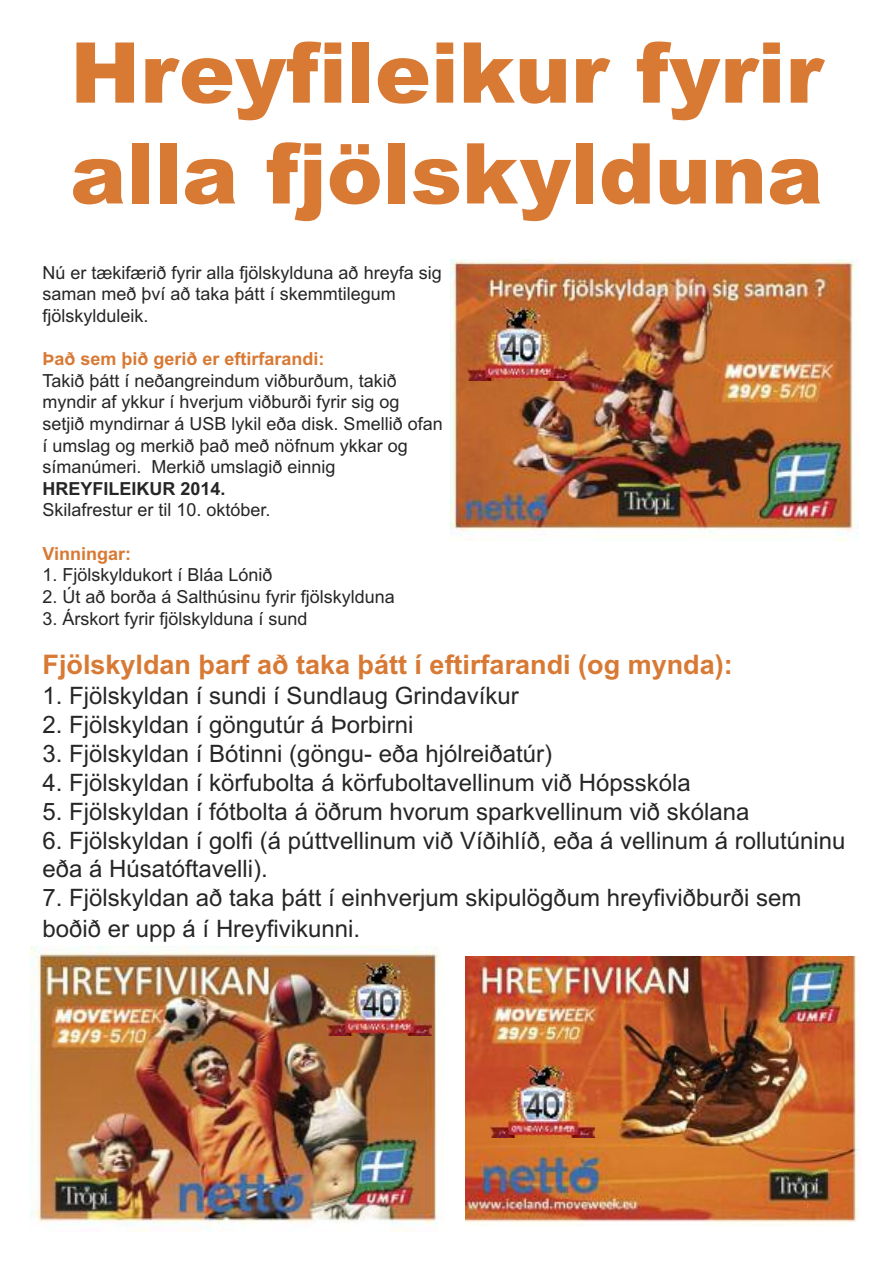
<style>
.page{position:relative;width:893px;height:1263px;background:#fff}
.page>*{position:absolute;margin:0;border:0;box-sizing:border-box;transform-origin:0 0}
.t1{font:900 84px/100.8px "Arial";color:#d87934}
.t2{font:700 27px "Arial";color:#d87934}
.t3{font:24px/28.8px "Arial";color:#272627}
.t4{font:18px/21.6px "Arial";color:#272627}
.t5{font:700 18px "Arial";color:#d87934}
.t6{font:700 18px "Arial";color:#272627}
</style>
<div class="page">
<img style="left:465px;top:957px;width:394px;height:266px">
<img style="left:451px;top:260px;width:408px;height:280px">
<img style="left:30px;top:946px;width:409px;height:285px">
<img style="left:467px;top:308px;width:104px;height:72px">
<img style="left:491px;top:1065px;width:104px;height:73px">
<img style="left:327px;top:963px;width:104px;height:72px">
<h1 class="t1" style="left:70px;top:23px;width:754px">Hreyfileikur fyrir alla fjölskylduna</h1>
<p class="t4" style="left:43px;top:262px;width:401px">Nú er tækifærið fyrir alla fjölskylduna að hreyfa sig saman með því að taka þátt í skemmtilegum fjölskylduleik.</p>
<p class="t5" style="left:43px;top:348px;width:284px">Það sem þið gerið er eftirfarandi:</p>
<p class="t4" style="left:43px;top:370px;width:402px">Takið þátt í neðangreindum viðburðum, takið myndir af ykkur í hverjum viðburði fyrir sig og setjið myndirnar á USB lykil eða disk. Smellið ofan í umslag og merkið það með nöfnum ykkar og símanúmeri. Merkið umslagið einnig</p>
<p class="t6" style="left:43px;top:478px;width:185px">HREYFILEIKUR 2014.</p>
<p class="t4" style="left:43px;top:499px;width:230px">Skilafrestur er til 10. október.</p>
<p class="t5" style="left:43px;top:543px;width:90px">Vinningar:</p>
<p class="t4" style="left:43px;top:564px;width:232px">1. Fjölskyldukort í Bláa Lónið</p>
<p class="t4" style="left:43px;top:586px;width:354px">2. Út að borða á Salthúsinu fyrir fjölskylduna</p>
<p class="t4" style="left:43px;top:607px;width:267px">3. Árskort fyrir fjölskylduna í sund</p>
<h2 class="t2" style="left:43px;top:649px;width:692px">Fjölskyldan þarf að taka þátt í eftirfarandi (og mynda):</h2>
<h3 class="t3" style="left:43px;top:682px;width:478px">1. Fjölskyldan í sundi í Sundlaug Grindavíkur</h3>
<h3 class="t3" style="left:43px;top:711px;width:372px">2. Fjölskyldan í göngutúr á Þorbirni</h3>
<h3 class="t3" style="left:43px;top:739px;width:511px">3. Fjölskyldan í Bótinni (göngu- eða hjólreiðatúr)</h3>
<h3 class="t3" style="left:43px;top:768px;width:650px">4. Fjölskyldan í körfubolta á körfuboltavellinum við Hópsskóla</h3>
<h3 class="t3" style="left:43px;top:797px;width:708px">5. Fjölskyldan í fótbolta á öðrum hvorum sparkvellinum við skólana</h3>
<h3 class="t3" style="left:43px;top:826px;width:805px">6. Fjölskyldan í golfi (á púttvellinum við Víðihlíð, eða á vellinum á rollutúninu eða á Húsatóftavelli).</h3>
<h3 class="t3" style="left:43px;top:882px;width:761px;line-height:31px">7. Fjölskyldan að taka þátt í einhverjum skipulögðum hreyfiviðburði sem boðið er upp á í Hreyfivikunni.</h3>
</div>
